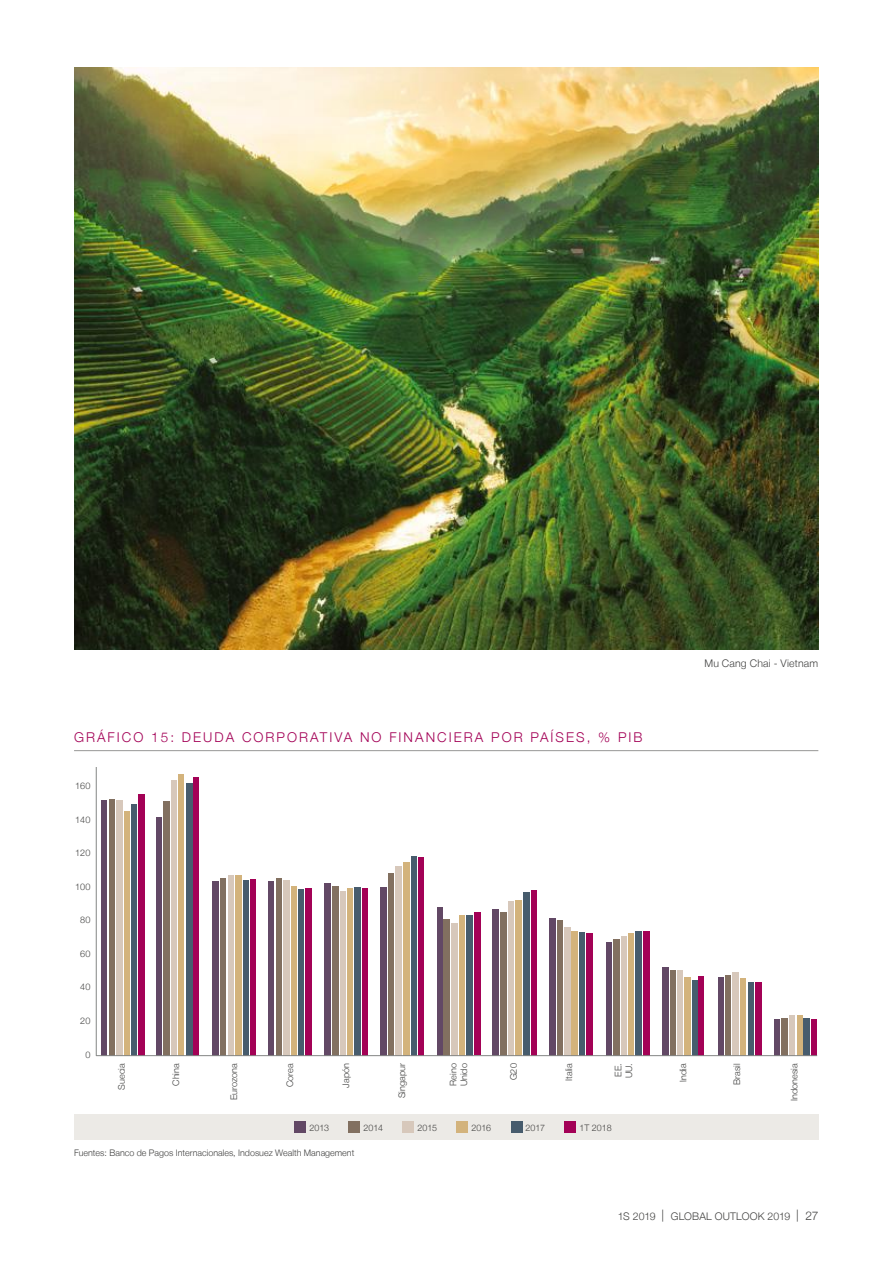
<style>
.page{position:relative;width:893px;height:1263px;background:#fff}
.page>*{position:absolute;margin:0;border:0;box-sizing:border-box;transform-origin:0 0}
.t1{font:300 13.5px "Helvetica Neue LT";letter-spacing:.15em;color:#a30156}
.t2{font:300 10.5px "Helvetica Neue LT";letter-spacing:.02em;color:#424241}
.t3{font:300 9.15px/10.6px "Helvetica Neue LT";color:#424241}
.t4{font:300 9px "Helvetica Neue LT";color:#424241}
.s1{font-size:12px}
</style>
<div class="page">
<hr style="left:74px;top:750px;width:744px;height:1px;background:#979796">
<div style="left:157px;top:817px;width:5px;height:239px;background:#624865"></div>
<div style="left:164px;top:801px;width:6px;height:255px;background:#827060"></div>
<div style="left:172px;top:780px;width:5px;height:276px;background:#d7c8bb"></div>
<div style="left:179px;top:774px;width:5px;height:282px;background:#d3b37c"></div>
<div style="left:186px;top:784px;width:6px;height:272px;background:#475c6d"></div>
<div style="left:194px;top:777px;width:5px;height:279px;background:#a30156"></div>
<div style="left:102px;top:800px;width:5px;height:256px;background:#624865"></div>
<div style="left:109px;top:799px;width:5px;height:257px;background:#827060"></div>
<div style="left:116px;top:800px;width:7px;height:256px;background:#d7c8bb"></div>
<div style="left:125px;top:811px;width:5px;height:245px;background:#d3b37c"></div>
<div style="left:132px;top:805px;width:5px;height:251px;background:#475c6d"></div>
<div style="left:138px;top:794px;width:7px;height:262px;background:#a30156"></div>
<div style="left:212px;top:882px;width:7px;height:174px;background:#624865"></div>
<div style="left:221px;top:878px;width:5px;height:178px;background:#827060"></div>
<div style="left:228px;top:875px;width:5px;height:181px;background:#d7c8bb"></div>
<div style="left:235px;top:875px;width:7px;height:181px;background:#d3b37c"></div>
<div style="left:243px;top:881px;width:5px;height:175px;background:#475c6d"></div>
<div style="left:251px;top:880px;width:5px;height:176px;background:#a30156"></div>
<div style="left:268px;top:882px;width:6px;height:174px;background:#624865"></div>
<div style="left:276px;top:878px;width:5px;height:178px;background:#827060"></div>
<div style="left:283px;top:881px;width:7px;height:175px;background:#d7c8bb"></div>
<div style="left:291px;top:886px;width:6px;height:170px;background:#d3b37c"></div>
<div style="left:298px;top:889px;width:6px;height:167px;background:#475c6d"></div>
<div style="left:305px;top:888px;width:7px;height:168px;background:#a30156"></div>
<div style="left:324px;top:883px;width:7px;height:173px;background:#624865"></div>
<div style="left:333px;top:886px;width:6px;height:170px;background:#827060"></div>
<div style="left:341px;top:891px;width:5px;height:165px;background:#d7c8bb"></div>
<div style="left:348px;top:888px;width:5px;height:168px;background:#d3b37c"></div>
<div style="left:355px;top:887px;width:6px;height:169px;background:#475c6d"></div>
<div style="left:363px;top:888px;width:5px;height:168px;background:#a30156"></div>
<div style="left:380px;top:887px;width:7px;height:169px;background:#624865"></div>
<div style="left:389px;top:873px;width:5px;height:183px;background:#827060"></div>
<div style="left:395px;top:866px;width:7px;height:190px;background:#d7c8bb"></div>
<div style="left:404px;top:863px;width:6px;height:193px;background:#d3b37c"></div>
<div style="left:412px;top:856px;width:5px;height:200px;background:#475c6d"></div>
<div style="left:419px;top:857px;width:5px;height:199px;background:#a30156"></div>
<div style="left:437px;top:907px;width:5px;height:149px;background:#624865"></div>
<div style="left:443px;top:920px;width:7px;height:136px;background:#827060"></div>
<div style="left:452px;top:923px;width:6px;height:133px;background:#d7c8bb"></div>
<div style="left:460px;top:915px;width:5px;height:141px;background:#d3b37c"></div>
<div style="left:467px;top:915px;width:6px;height:141px;background:#475c6d"></div>
<div style="left:475px;top:913px;width:6px;height:142px;background:#a30156"></div>
<div style="left:492px;top:909px;width:7px;height:147px;background:#624865"></div>
<div style="left:500px;top:912px;width:7px;height:144px;background:#827060"></div>
<div style="left:508px;top:902px;width:5px;height:154px;background:#d7c8bb"></div>
<div style="left:515px;top:901px;width:7px;height:155px;background:#d3b37c"></div>
<div style="left:523px;top:892px;width:6px;height:164px;background:#475c6d"></div>
<div style="left:531px;top:890px;width:5px;height:166px;background:#a30156"></div>
<div style="left:549px;top:919px;width:7px;height:137px;background:#624865"></div>
<div style="left:557px;top:921px;width:5px;height:135px;background:#827060"></div>
<div style="left:564px;top:927px;width:6px;height:129px;background:#d7c8bb"></div>
<div style="left:572px;top:931px;width:6px;height:125px;background:#d3b37c"></div>
<div style="left:580px;top:932px;width:5px;height:124px;background:#475c6d"></div>
<div style="left:586px;top:933px;width:7px;height:123px;background:#a30156"></div>
<div style="left:606px;top:942px;width:5px;height:114px;background:#624865"></div>
<div style="left:613px;top:940px;width:7px;height:116px;background:#827060"></div>
<div style="left:621px;top:936px;width:5px;height:120px;background:#d7c8bb"></div>
<div style="left:629px;top:933px;width:5px;height:123px;background:#d3b37c"></div>
<div style="left:635px;top:931px;width:7px;height:125px;background:#475c6d"></div>
<div style="left:643px;top:931px;width:7px;height:125px;background:#a30156"></div>
<div style="left:662px;top:967px;width:7px;height:89px;background:#624865"></div>
<div style="left:670px;top:970px;width:5px;height:86px;background:#827060"></div>
<div style="left:677px;top:970px;width:5px;height:86px;background:#d7c8bb"></div>
<div style="left:684px;top:978px;width:7px;height:78px;background:#d3b37c"></div>
<div style="left:692px;top:980px;width:5px;height:76px;background:#475c6d"></div>
<div style="left:699px;top:977px;width:5px;height:79px;background:#a30156"></div>
<div style="left:719px;top:978px;width:5px;height:78px;background:#624865"></div>
<div style="left:726px;top:976px;width:5px;height:80px;background:#827060"></div>
<div style="left:732px;top:972px;width:7px;height:84px;background:#d7c8bb"></div>
<div style="left:741px;top:979px;width:5px;height:77px;background:#d3b37c"></div>
<div style="left:748px;top:982px;width:5px;height:74px;background:#475c6d"></div>
<div style="left:755px;top:982px;width:7px;height:74px;background:#a30156"></div>
<div style="left:775px;top:1019px;width:5px;height:37px;background:#624865"></div>
<div style="left:781px;top:1018px;width:7px;height:38px;background:#827060"></div>
<div style="left:789px;top:1016px;width:6px;height:40px;background:#d7c8bb"></div>
<div style="left:797px;top:1016px;width:5px;height:40px;background:#d3b37c"></div>
<div style="left:804px;top:1018px;width:6px;height:38px;background:#475c6d"></div>
<div style="left:812px;top:1019px;width:5px;height:37px;background:#a30156"></div>
<hr style="left:96px;top:1055px;width:721px;height:1px;background:#848685">
<hr style="left:96px;top:767px;width:1px;height:289px;background:#848685">
<div style="left:74px;top:1114px;width:744px;height:25px;background:#eceae6"></div>
<img style="left:74px;top:68px;width:745px;height:582px">
<div style="left:294px;top:1121px;width:12px;height:12px;background:#624865"></div>
<div style="left:349px;top:1121px;width:11px;height:12px;background:#827060"></div>
<div style="left:402px;top:1121px;width:11px;height:12px;background:#d7c8bb"></div>
<div style="left:456px;top:1121px;width:12px;height:12px;background:#d3b37c"></div>
<div style="left:511px;top:1121px;width:11px;height:12px;background:#475c6d"></div>
<div style="left:564px;top:1121px;width:12px;height:12px;background:#a30156"></div>
<h1 class="t1" style="left:74px;top:729px;width:570px">GRÁFICO 15: DEUDA CORPORATIVA NO FINANCIERA POR PAÍSES, % PIB</h1>
<p class="t3" style="left:75px;top:781px;width:17px">160</p>
<p class="t3" style="left:75px;top:814px;width:17px">140</p>
<p class="t3" style="left:75px;top:848px;width:17px">120</p>
<p class="t3" style="left:75px;top:881px;width:17px">100</p>
<p class="t3" style="left:80px;top:915px;width:12px">80</p>
<p class="t3" style="left:80px;top:948px;width:12px">60</p>
<p class="t3" style="left:80px;top:982px;width:12px">40</p>
<p class="t3" style="left:80px;top:1015px;width:12px">20</p>
<p class="t3" style="left:85px;top:1049px;width:7px">0</p>
<p class="t2" style="left:704px;top:656px;width:115px">Mu Cang Chai - Vietnam</p>
<p class="t3" style="left:799px;top:659px;width:7px">0</p>
<p class="t3" style="left:116px;top:1090px;width:28px;rotate:-90deg">Suecia</p>
<p class="t3" style="left:170px;top:1086px;width:24px;rotate:-90deg">China</p>
<p class="t3" style="left:228px;top:1100px;width:39px;rotate:-90deg">Eurozona</p>
<p class="t3" style="left:284px;top:1087px;width:25px;rotate:-90deg">Corea</p>
<p class="t3" style="left:340px;top:1088px;width:26px;rotate:-90deg">Japón</p>
<p class="t3" style="left:396px;top:1098px;width:37px;rotate:-90deg">Singapur</p>
<p class="t3" style="left:448px;top:1086px;width:25px;rotate:-90deg">Reino<br>Unido</p>
<p class="t3" style="left:508px;top:1080px;width:19px;rotate:-90deg">G20</p>
<p class="t3" style="left:563px;top:1081px;width:19px;rotate:-90deg">Italia</p>
<p class="t3" style="left:613px;top:1078px;width:16px;rotate:-90deg">EE.<br>UU.</p>
<p class="t3" style="left:678px;top:1082px;width:20px;rotate:-91deg">India</p>
<p class="t3" style="left:731px;top:1085px;width:23px;rotate:-90deg">Brasil</p>
<p class="t3" style="left:789px;top:1101px;width:39px;rotate:-90deg">Indonesia</p>
<p class="t4" style="left:309px;top:1122px;width:21px">2013</p>
<p class="t4" style="left:363px;top:1122px;width:21px">2014</p>
<p class="t4" style="left:417px;top:1122px;width:21px">2015</p>
<p class="t4" style="left:471px;top:1122px;width:21px">2016</p>
<p class="t4" style="left:525px;top:1122px;width:21px">2017</p>
<p class="t4" style="left:579px;top:1122px;width:34px">1T 2018</p>
<p class="t4" style="left:74px;top:1147px;width:282px">Fuentes: Banco de Pagos Internacionales, Indosuez Wealth Management</p>
<p class="t2" style="left:618px;top:1210px;width:202px">1S 2019 <span class="s1">|</span> GLOBAL OUTLOOK 2019 <span class="s1">| 27</span></p>
</div>
